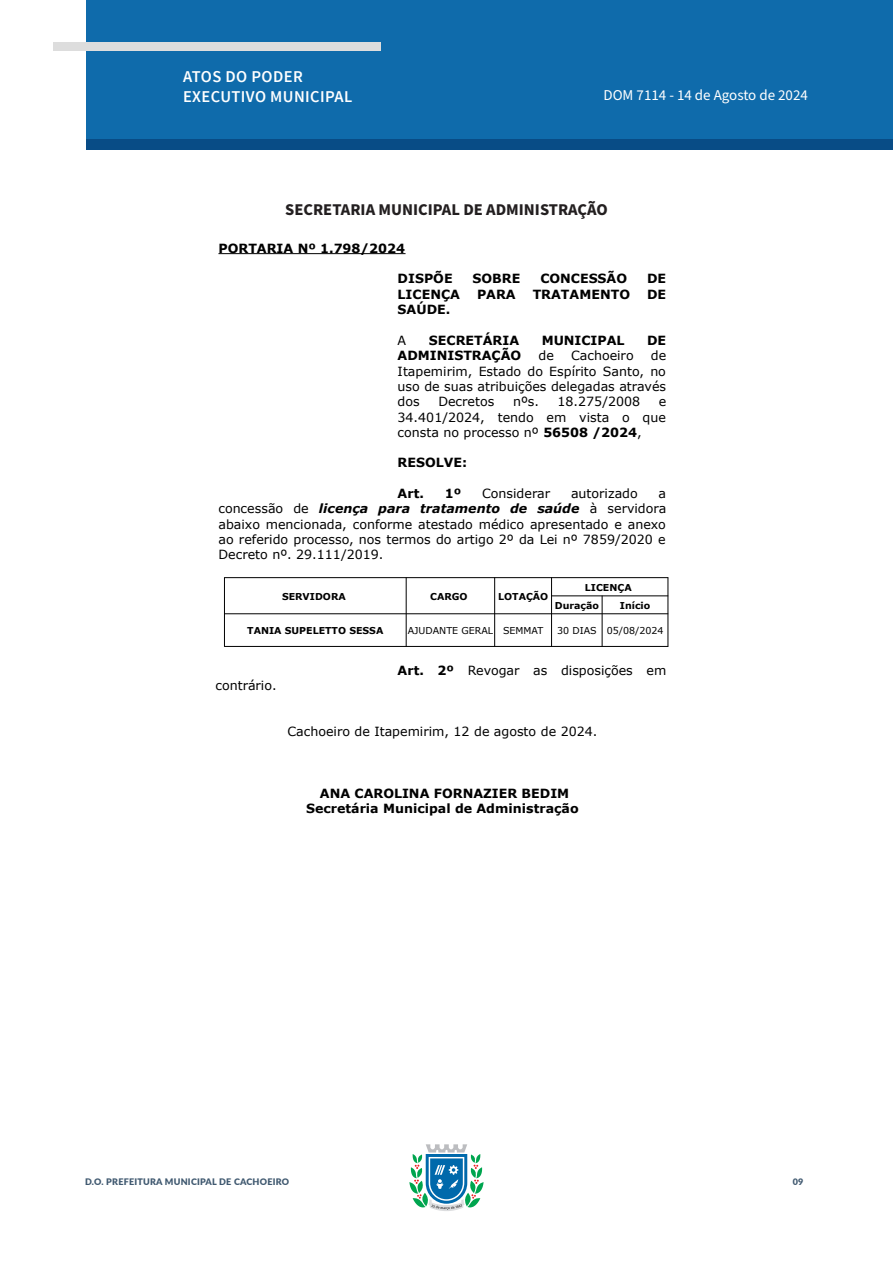
<style>
.page{position:relative;width:893px;height:1263px;background:#fff}
.page>*{position:absolute;margin:0;border:0;box-sizing:border-box;transform-origin:0 0}
.t1{font:700 16.5px "Source Sans Pro";color:#231f20}
.t2{font:600 16.5px/19.8px "Source Sans Pro";letter-spacing:.025em;color:#fff}
.t3{font:15px "Source Sans Pro";color:#fff}
.t4{font:12.6px/15.5px "Verdana";color:#000;text-align:justify}
.t5{font:700 12.6px/15.5px "Verdana";color:#000;text-align:center}
.t6{font:700 9.45px/18px "Verdana";color:#000}
.t7{font:9.45px "Verdana";color:#000}
.t8{font:900 9px "Lato";letter-spacing:.025em;color:#405970}
.s1{font-weight:700}
.s2{font-weight:700;font-style:italic}
</style>
<div class="page">
<svg style="left:409px;top:1144px;width:75px;height:67px"></svg>
<div style="left:86px;top:0;width:807px;height:140px;background:#0f6bab"></div>
<div style="left:87px;top:140px;width:806px;height:10px;background:#084c86"></div>
<div style="left:53px;top:42px;width:328px;height:9px;background:#ddd"></div>
<hr style="left:218px;top:253px;width:188px;height:1px;background:#000">
<hr style="left:224px;top:577px;width:444px;height:1px;background:#000">
<hr style="left:551px;top:596px;width:117px;height:1px;background:#000">
<hr style="left:224px;top:613px;width:444px;height:1px;background:#000">
<hr style="left:224px;top:646px;width:444px;height:1px;background:#000">
<hr style="left:224px;top:577px;width:1px;height:70px;background:#000">
<hr style="left:406px;top:577px;width:1px;height:70px;background:#000">
<hr style="left:494px;top:577px;width:1px;height:70px;background:#000">
<hr style="left:551px;top:577px;width:1px;height:70px;background:#000">
<hr style="left:602px;top:596px;width:1px;height:51px;background:#000">
<hr style="left:668px;top:577px;width:1px;height:70px;background:#000">
<h1 class="t2" style="left:183px;top:67px;width:171px">ATOS DO PODER<br>EXECUTIVO MUNICIPAL</h1>
<p class="t3" style="left:603px;top:85px;width:206px">DOM 7114 - 14 de Agosto de 2024</p>
<p class="t1" style="left:285px;top:198px;width:324px">SECRETARIA MUNICIPAL DE ADMINISTRAÇÃO</p>
<p class="t5" style="left:218px;top:240px;width:188px">PORTARIA Nº 1.798/2024</p>
<p class="t5" style="left:398px;top:271px;width:57px">DISPÕE</p>
<p class="t5" style="left:473px;top:271px;width:49px">SOBRE</p>
<p class="t5" style="left:540px;top:271px;width:88px">CONCESSÃO</p>
<p class="t5" style="left:647px;top:271px;width:21px">DE</p>
<p class="t5" style="left:398px;top:286px;width:64px">LICENÇA</p>
<p class="t5" style="left:477px;top:286px;width:40px">PARA</p>
<p class="t5" style="left:533px;top:286px;width:99px">TRATAMENTO</p>
<p class="t5" style="left:647px;top:286px;width:21px">DE</p>
<p class="t5" style="left:398px;top:301px;width:54px">SAÚDE.</p>
<p class="t4" style="left:398px;top:333px;width:10px">A</p>
<p class="t5" style="left:429px;top:332px;width:92px">SECRETÁRIA</p>
<p class="t5" style="left:542px;top:332px;width:84px">MUNICIPAL</p>
<p class="t5" style="left:647px;top:332px;width:21px">DE</p>
<p class="t5" style="left:398px;top:348px;width:125px">ADMINISTRAÇÃO</p>
<p class="t4" style="left:539px;top:349px;width:17px">de</p>
<p class="t4" style="left:571px;top:349px;width:64px">Cachoeiro</p>
<p class="t4" style="left:398px;top:349px;width:270px;text-indent:253px">de Itapemirim, Estado do Espírito Santo, no uso de suas atribuições delegadas através dos</p>
<p class="t4" style="left:438px;top:395px;width:57px">Decretos</p>
<p class="t4" style="left:513px;top:395px;width:27px">nºs.</p>
<p class="t4" style="left:558px;top:395px;width:84px">18.275/2008</p>
<p class="t4" style="left:398px;top:395px;width:270px;text-indent:261px">e 34.401/2024, tendo em vista o que consta no processo nº <span class="s1">56508 /2024</span>,</p>
<p class="t5" style="left:398px;top:454px;width:71px">RESOLVE:</p>
<p class="t5" style="left:398px;top:485px;width:28px">Art.</p>
<p class="t5" style="left:445px;top:485px;width:18px">1º</p>
<p class="t4" style="left:482px;top:486px;width:70px">Considerar</p>
<p class="t4" style="left:571px;top:486px;width:68px">autorizado</p>
<p class="t4" style="left:218px;top:486px;width:449px;text-indent:440px">a concessão de <span class="s2">licença para tratamento de saúde</span> à servidora abaixo mencionada, conforme atestado médico apresentado e anexo ao referido processo, nos termos do artigo 2º da Lei nº 7859/2020 e Decreto nº. 29.111/2019.</p>
<p class="t6" style="left:282px;top:587px;width:65px">SERVIDORA</p>
<p class="t6" style="left:430px;top:587px;width:39px">CARGO</p>
<p class="t6" style="left:498px;top:587px;width:52px">LOTAÇÃO</p>
<p class="t6" style="left:555px;top:578px;width:78px;text-indent:30px">LICENÇA<br>Duração</p>
<p class="t6" style="left:620px;top:596px;width:32px">Início</p>
<p class="t6" style="left:247px;top:621px;width:138px">TANIA SUPELETTO SESSA</p>
<p class="t7" style="left:408px;top:626px;width:137px">AJUDANTE GERAL SEMMAT</p>
<p class="t7" style="left:557px;top:626px;width:108px">30 DIAS 05/08/2024</p>
<p class="t4" style="left:398px;top:663px;width:270px"><span class="s1">Art. 2º</span> Revogar as disposições em</p>
<p class="t4" style="left:215px;top:678px;width:63px">contrário.</p>
<p class="t4" style="left:287px;top:725px;width:311px">Cachoeiro de Itapemirim, 12 de agosto de 2024.</p>
<p class="t5" style="left:306px;top:785px;width:274px">ANA CAROLINA FORNAZIER BEDIM<br>Secretária Municipal de Administração</p>
<p class="t8" style="left:85px;top:1175px;width:206px">D.O. PREFEITURA MUNICIPAL DE CACHOEIRO</p>
<p class="t8" style="left:793px;top:1175px;width:12px">09</p>
</div>
